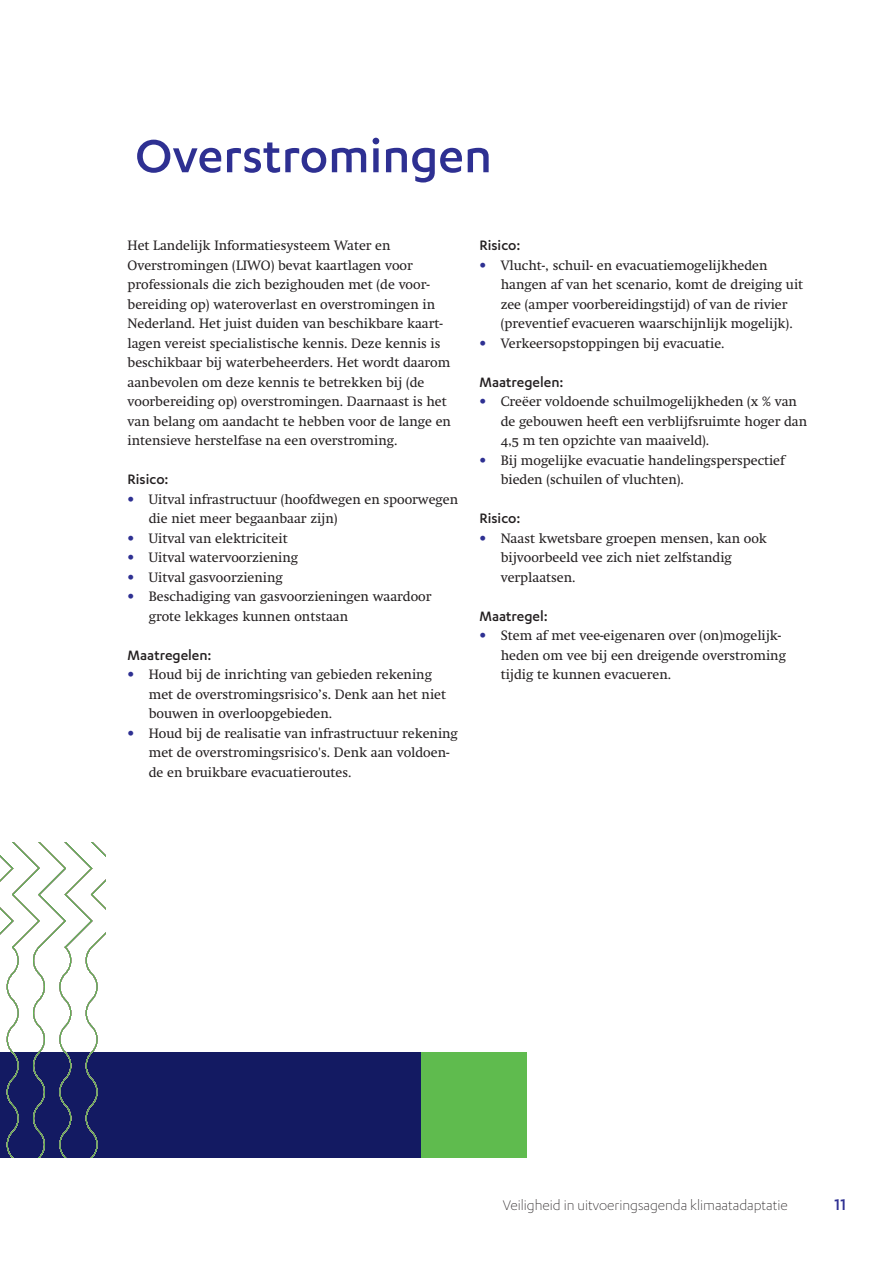
<style>
.page{position:relative;width:893px;height:1263px;background:#fff}
.page>*{position:absolute;margin:0;border:0;box-sizing:border-box;transform-origin:0 0}
.t1{font:500 54px "Karbon";color:#2e3092}
.t2{font:500 18px "Karbon";color:#2e3092}
.t3{font:500 15.75px "Karbon";color:#231f20}
.t4{font:300 15.75px "Karbon";color:#231f20}
.t5{font:13.5px/19.5px "Swift Os F";color:#231f20}
.s1{color:#2e3092}
</style>
<div class="page">
<div style="left:0;top:737px;width:421px;height:421px;background:#131a62"></div>
<div style="left:0;top:210px;width:449px;height:842px;background:#fff"></div>
<div style="left:421px;top:1052px;width:105px;height:106px;background:#5fbb4e"></div>
<svg style="left:0;top:842px;width:105px;height:316px"></svg>
<h1 class="t1" style="left:135px;top:126px;width:358px">Overstromingen</h1>
<p class="t5" style="left:128px;top:236px;width:325px">Het Landelijk Informatiesysteem Water en Overstromingen (LIWO) bevat kaartlagen voor professionals die zich bezighouden met (de voor&shy;bereiding op) wateroverlast en overstromingen in Nederland. Het juist duiden van beschikbare kaart&shy;lagen vereist specialistische kennis. Deze kennis is beschikbaar bij waterbeheerders. Het wordt daarom aanbevolen om deze kennis te betrekken bij (de voorbereiding op) overstromingen. Daarnaast is het van belang om aandacht te hebben voor de lange en intensieve herstelfase na een overstroming.</p>
<p class="t3" style="left:128px;top:471px;width:42px">Risico:</p>
<p class="t5" style="left:149px;top:489px;width:311px;text-indent:-21px"><span class="s1">•</span> Uitval infrastructuur (hoofdwegen en spoorwegen die niet meer begaanbaar zijn)</p>
<p class="t5" style="left:128px;top:528px;width:162px"><span class="s1">•</span> Uitval van elektriciteit</p>
<p class="t5" style="left:128px;top:548px;width:172px"><span class="s1">•</span> Uitval watervoorziening</p>
<p class="t5" style="left:128px;top:567px;width:157px"><span class="s1">•</span> Uitval gasvoorziening</p>
<p class="t5" style="left:149px;top:587px;width:284px;text-indent:-21px"><span class="s1">•</span> Beschadiging van gasvoorzieningen waardoor grote lekkages kunnen ontstaan</p>
<p class="t3" style="left:128px;top:646px;width:86px">Maatregelen:</p>
<p class="t5" style="left:149px;top:665px;width:299px;text-indent:-21px"><span class="s1">•</span> Houd bij de inrichting van gebieden rekening met de overstromingsrisico’s. Denk aan het niet bouwen in overloopgebieden.</p>
<p class="t5" style="left:149px;top:723px;width:311px;text-indent:-21px"><span class="s1">•</span> Houd bij de realisatie van infrastructuur rekening met de overstromingsrisico's. Denk aan voldoen&shy;de en bruikbare evacuatieroutes.</p>
<p class="t3" style="left:479px;top:237px;width:42px">Risico:</p>
<p class="t5" style="left:501px;top:255px;width:304px;text-indent:-21px"><span class="s1">•</span> Vlucht-, schuil- en evacuatiemogelijkheden hangen af van het scenario, komt de dreiging uit zee (amper voorbereidingstijd) of van de rivier (preventief evacueren waarschijnlijk mogelijk).</p>
<p class="t5" style="left:479px;top:333px;width:247px"><span class="s1">•</span> Verkeersopstoppingen bij evacuatie.</p>
<p class="t3" style="left:479px;top:373px;width:86px">Maatregelen:</p>
<p class="t5" style="left:501px;top:392px;width:308px;text-indent:-21px"><span class="s1">•</span> Creëer voldoende schuilmogelijkheden (x % van de gebouwen heeft een verblijfsruimte hoger dan<br>4,5 m ten opzichte van maaiveld).</p>
<p class="t5" style="left:501px;top:450px;width:286px;text-indent:-21px"><span class="s1">•</span> Bij mogelijke evacuatie handelingsperspectief bieden (schuilen of vluchten).</p>
<p class="t3" style="left:479px;top:510px;width:42px">Risico:</p>
<p class="t5" style="left:501px;top:528px;width:268px;text-indent:-21px"><span class="s1">•</span> Naast kwetsbare groepen mensen, kan ook bijvoorbeeld vee zich niet zelfstandig verplaatsen.</p>
<p class="t3" style="left:479px;top:607px;width:70px">Maatregel:</p>
<p class="t5" style="left:501px;top:626px;width:287px;text-indent:-21px"><span class="s1">•</span> Stem af met vee-eigenaren over (on)mogelijk&shy;heden om vee bij een dreigende overstroming tijdig te kunnen evacueren.</p>
<p class="t4" style="left:503px;top:1197px;width:287px">Veiligheid in uitvoeringsagenda klimaatadaptatie</p>
<h2 class="t2" style="left:835px;top:1195px;width:13px">11</h2>
</div>
